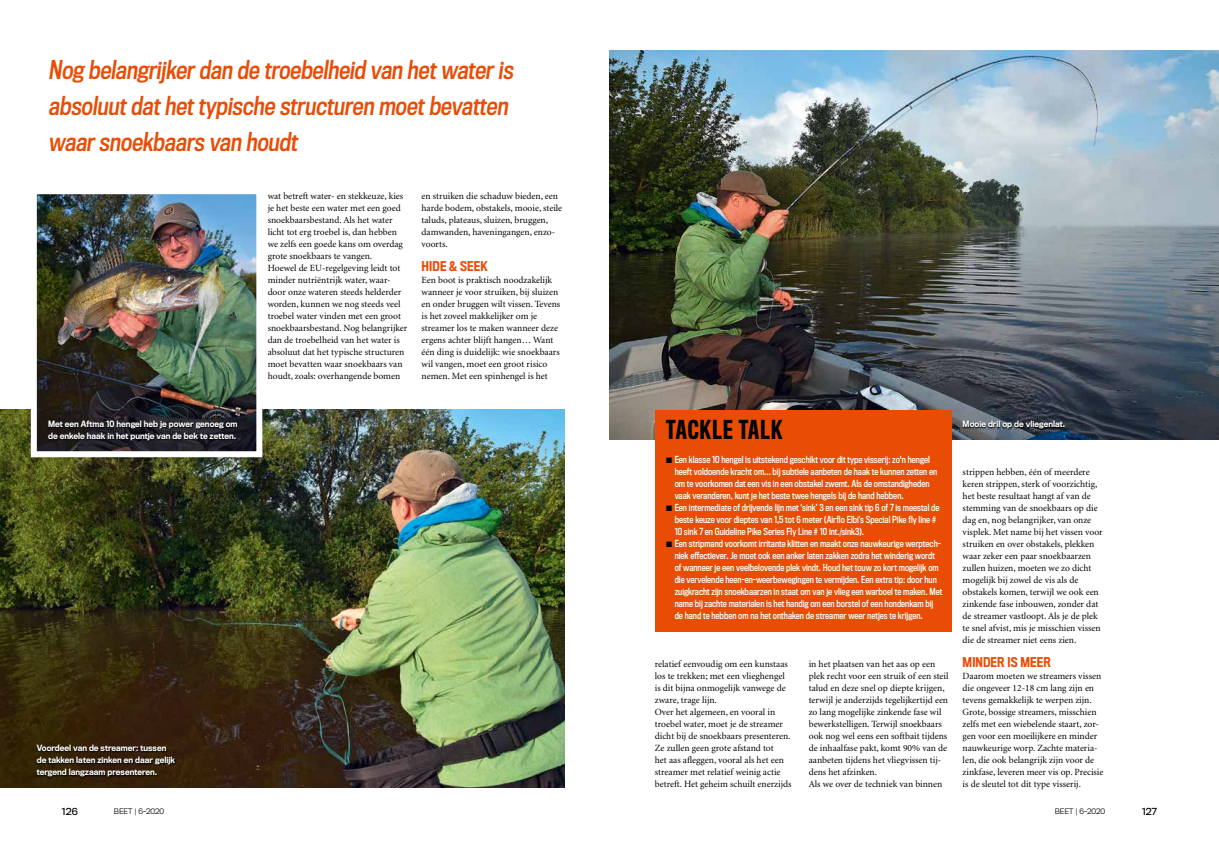
<style>
.page{position:relative;width:1219px;height:842px;background:#fff}
.page>*{position:absolute;margin:0;border:0;box-sizing:border-box;transform-origin:0 0}
.t1{font:24px/36px "Titling Gothic FB Cond Standard";color:#e94c05}
.t2{font:500 24px "Titling Gothic FB Comp";letter-spacing:.05em;color:#000}
.t3{font:500 12.5px "Titling Gothic FB Cond";letter-spacing:.01em;color:#e94c05}
.t4{font:9.5px/12px "Minion";color:#000}
.t5{font:9px "Titling Gothic FB Cond Standard";color:#fff}
.t6{font:9px "Titling Gothic FB Normal";color:#000}
.t7{font:500 8px/12px "Titling Gothic FB Narrow";color:#fff}
.t8{font:300 7px "Titling Gothic FB Normal";color:#000}
.s1{font-family:"European Pi Three";color:#000}
</style>
<div class="page">
<img style="left:0;top:409px;width:564px;height:378px">
<img style="left:28px;top:194px;width:237px;height:266px">
<svg style="left:48px;top:420px;width:191px;height:22px"></svg>
<svg style="left:36px;top:744px;width:141px;height:35px;fill:#301c06"></svg>
<img style="left:609px;top:50px;width:610px;height:389px">
<div style="left:655px;top:410px;width:296px;height:221px;background:#e94c05"></div>
<svg style="left:962px;top:420px;width:105px;height:10px"></svg>
<h1 class="t1" style="left:48px;top:53px;width:470px">Nog belangrijker dan de troebelheid van hetwater is absoluutdathettypische structuren moetbevatten waar snoekbaars van houdt</h1>
<p class="t7" style="left:48px;top:418px;width:191px">Met een Aftma 10 hengel heb je power genoeg om de enkele haak in het puntje van de bek te zetten.</p>
<p class="t4" style="left:268px;top:190px;width:141px">wat betreft water- en stekkeuze, kies je het beste een water met een goed snoekbaarsbestand. Als het water licht tot erg troebel is, dan hebben we zelfs een goede kans om overdag grote snoekbaars te vangen.<br>Hoewel de EU-regelgeving leidt tot minder nutriëntrijk water, waar&shy;door onze wateren steeds helderder worden, kunnen we nog steeds veel troebel water vinden met een groot snoekbaarsbestand. Nog belangrijker dan de troebelheid van het water is absoluut dat het typische structuren moet bevatten waar snoekbaars van houdt, zoals: overhangende bomen</p>
<p class="t4" style="left:422px;top:190px;width:142px">en struiken die schaduw bieden, een harde bodem, obstakels, mooie, steile taluds, plateaus, sluizen, bruggen, damwanden, haveningangen, enzo&shy;voorts.</p>
<h2 class="t3" style="left:422px;top:259px;width:68px">HIDE &amp; SEEK</h2>
<p class="t4" style="left:422px;top:274px;width:140px">Een boot is praktisch noodzakelijk wanneer je voor struiken, bij sluizen en onder bruggen wilt vissen. Tevens is het zoveel makkelijker om je streamer los te maken wanneer deze ergens achter blijft hangen… Want één ding is duidelijk: wie snoekbaars wil vangen, moet een groot risico nemen. Met een spinhengel is het</p>
<p class="t7" style="left:37px;top:742px;width:140px">Voordeel van de streamer: tussen de takken laten zinken en daar gelijk tergend langzaam presenteren.</p>
<h1 class="t2" style="left:666px;top:416px;width:118px">TACKLE TALK</h1>
<p class="t5" style="left:666px;top:455px;width:265px"><span class="s1">K</span> Een klasse 10 hengel is uitstekend geschikt voor dit type visserij: zo'n hengel</p>
<p class="t5" style="left:675px;top:467px;width:264px">heeft voldoende kracht om... bij subtiele aanbeten de haak te kunnen zetten en</p>
<p class="t5" style="left:675px;top:479px;width:256px">om te voorkomen dat een vis in een obstakel zwemt. Als de omstandigheden</p>
<p class="t5" style="left:675px;top:491px;width:230px">vaak veranderen, kunt je het beste twee hengels bij de hand hebben.</p>
<p class="t5" style="left:666px;top:503px;width:275px"><span class="s1">K</span> Een intermediate of drijvende lijn met ‘sink’ 3 en een sink tip 6 of 7 is meestal de</p>
<p class="t5" style="left:675px;top:515px;width:263px">beste keuze voor dieptes van 1,5 tot 6 meter (Airflo Elbi’s Special Pike fly line #</p>
<p class="t5" style="left:675px;top:527px;width:191px">10 sink 7 en Guideline Pike Series Fly Line # 10 int./sink3).</p>
<p class="t5" style="left:666px;top:539px;width:276px"><span class="s1">K</span> Een stripmand voorkomt irritante klitten en maakt onze nauwkeurige werptech-</p>
<p class="t5" style="left:675px;top:551px;width:262px">niek effectiever. Je moet ook een anker laten zakken zodra het winderig wordt</p>
<p class="t5" style="left:675px;top:563px;width:266px">of wanneer je een veelbelovende plek vindt. Houd het touw zo kort mogelijk om</p>
<p class="t5" style="left:675px;top:575px;width:264px">die vervelende heen-en-weerbewegingen te vermijden. Een extra tip: door hun</p>
<p class="t5" style="left:675px;top:587px;width:269px">zuigkracht zijn snoekbaarzen in staat om van je vlieg een warboel te maken. Met</p>
<p class="t5" style="left:675px;top:599px;width:260px">name bij zachte materialen is het handig om een borstel of een hondenkam bij</p>
<p class="t5" style="left:675px;top:611px;width:250px">de hand te hebben om na het onthaken de streamer weer netjes te krijgen.</p>
<p class="t4" style="left:655px;top:658px;width:138px">relatief eenvoudig om een kunstaas los te trekken; met een vlieghengel is dit bijna onmogelijk vanwege de zware, trage lijn.<br>Over het algemeen, en vooral in troebel water, moet je de streamer dicht bij de snoekbaars presenteren.<br>Ze zullen geen grote afstand tot<br>het aas afleggen, vooral als het een streamer met relatief weinig actie betreft. Het geheim schuilt enerzijds</p>
<p class="t4" style="left:809px;top:658px;width:141px">in het plaatsen van het aas op een plek recht voor een struik of een steil talud en deze snel op diepte krijgen, terwijl je anderzijds tegelijkertijd een zo lang mogelijke zinkende fase wil bewerkstelligen. Terwijl snoekbaars ook nog wel eens een softbait tijdens de inhaalfase pakt, komt 90% van de aanbeten tijdens het vliegvissen tij&shy;dens het afzinken.<br>Als we over de techniek van binnen</p>
<p class="t7" style="left:963px;top:418px;width:104px">Mooie dril op de vliegenlat.</p>
<p class="t4" style="left:963px;top:466px;width:142px">strippen hebben, één of meerdere keren strippen, sterk of voorzichtig, het beste resultaat hangt af van de stemming van de snoekbaars op die dag en, nog belangrijker, van onze visplek. Met name bij het vissen voor struiken en over obstakels, plekken waar zeker een paar snoekbaarzen zullen huizen, moeten we zo dicht mogelijk bij zowel de vis als de obstakels komen, terwijl we ook een zinkende fase inbouwen, zonder dat de streamer vastloopt. Als je de plek te snel afvist, mis je misschien vissen die de streamer niet eens zien.</p>
<h2 class="t3" style="left:963px;top:655px;width:90px">MINDER IS MEER</h2>
<p class="t4" style="left:963px;top:670px;width:142px">Daarom moeten we streamers vissen die ongeveer 12-18 cm lang zijn en tevens gemakkelijk te werpen zijn.<br>Grote, bossige streamers, misschien zelfs met een wiebelende staart, zor&shy;gen voor een moeilijkere en minder nauwkeurige worp. Zachte materia&shy;len, die ook belangrijk zijn voor de zinkfase, leveren meer vis op. Precisie is de sleutel tot dit type visserij.</p>
<p class="t6" style="left:62px;top:806px;width:18px">126</p>
<p class="t8" style="left:114px;top:807px;width:52px">BEET | 6-2020</p>
<p class="t8" style="left:1055px;top:807px;width:52px">BEET | 6-2020</p>
<p class="t6" style="left:1142px;top:806px;width:17px">127</p>
</div>
